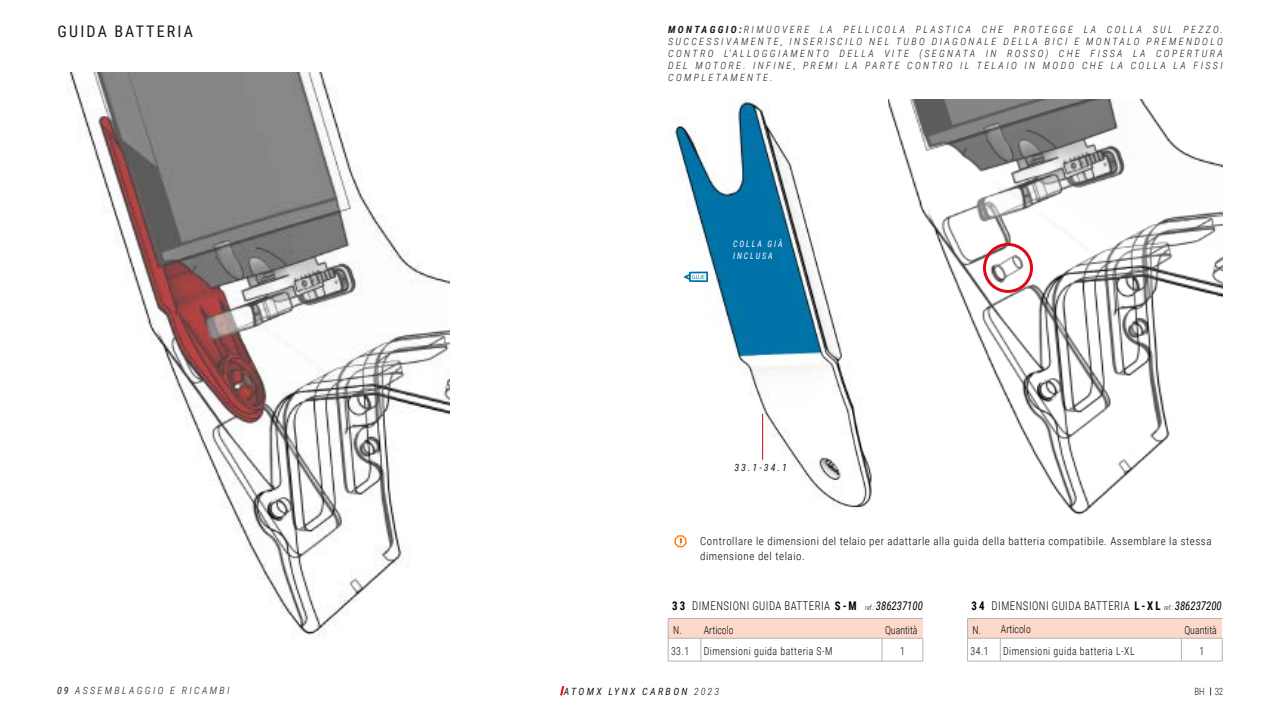
<style>
.page{position:relative;width:1280px;height:720px;background:#fff}
.page>*{position:absolute;margin:0;border:0;box-sizing:border-box;transform-origin:0 0}
.t1{font:16px "Roboto Condensed";letter-spacing:.135em;color:#1a1a1a}
.t2{font:300 12px "Roboto Condensed";letter-spacing:.045em;color:#000;scale:.9 1}
.t3{font:italic 12px "Roboto Condensed";color:#000;scale:.9 1}
.t4{font:300 11px/15px "Roboto Condensed";letter-spacing:.05em;color:#000}
.t5{font:300 11px "Roboto Condensed";letter-spacing:.05em;color:#000;scale:.9 1}
.t6{font:300 11px "Roboto Condensed";color:#000;scale:.9 1}
.t7{font:italic 300 10px/12px "Roboto Condensed";letter-spacing:.235em;color:#1a1a1a;text-align:justify}
.t8{font:italic 10px "Roboto Condensed";letter-spacing:.235em;color:#1a1a1a}
.t9{font:300 10px "Roboto Condensed";color:#1a1a1a;scale:.9 1}
.t10{font:italic 9px/12px "Roboto Condensed";letter-spacing:.235em;color:#fff;scale:.9 1}
.s1{font-weight:700}
.s2{font-weight:400}
.s3{font-weight:300;font-size:7px}
.s4{font-style:italic;font-size:7px}
.s5{font-weight:400;font-style:italic}
.s6{font-weight:300}
</style>
<div class="page">
<svg style="left:560px;top:686px;width:4px;height:9px"></svg>
<img style="left:66px;top:72px;width:384px;height:567px">
<img style="left:889px;top:100px;width:334px;height:415px">
<img style="left:674px;top:100px;width:198px;height:409px">
<svg style="left:684px;top:272px;width:24px;height:10px"></svg>
<div style="left:983px;top:243px;width:50px;height:50px;border:3px solid #e30617;border-radius:50%"></div>
<div style="left:668px;top:619px;width:255px;height:19px;background:#fcd9ca"></div>
<svg style="left:701px;top:639px;width:1px;height:22px"></svg>
<svg style="left:882px;top:639px;width:1px;height:22px"></svg>
<hr style="left:668px;top:661px;width:33px;height:1px;background:#b3b3b3">
<hr style="left:701px;top:661px;width:181px;height:1px;background:#b3b3b3">
<hr style="left:882px;top:661px;width:41px;height:1px;background:#b3b3b3">
<hr style="left:668px;top:618px;width:33px;height:1px;background:#b3b3b3">
<svg style="left:668px;top:619px;width:1px;height:42px"></svg>
<hr style="left:701px;top:618px;width:181px;height:1px;background:#b3b3b3">
<hr style="left:882px;top:618px;width:41px;height:1px;background:#b3b3b3">
<hr style="left:668px;top:638px;width:33px;height:1px;background:#b3b3b3">
<hr style="left:701px;top:638px;width:181px;height:1px;background:#b3b3b3">
<hr style="left:882px;top:638px;width:41px;height:1px;background:#b3b3b3">
<svg style="left:923px;top:638px;width:1px;height:23px"></svg>
<div style="left:968px;top:619px;width:254px;height:19px;background:#fcd9ca"></div>
<svg style="left:1000px;top:639px;width:1px;height:22px"></svg>
<svg style="left:1181px;top:639px;width:1px;height:22px"></svg>
<hr style="left:967px;top:661px;width:33px;height:1px;background:#b3b3b3">
<hr style="left:1000px;top:661px;width:181px;height:1px;background:#b3b3b3">
<hr style="left:1181px;top:661px;width:41px;height:1px;background:#b3b3b3">
<hr style="left:967px;top:618px;width:33px;height:1px;background:#b3b3b3">
<svg style="left:967px;top:619px;width:1px;height:42px"></svg>
<hr style="left:1000px;top:618px;width:181px;height:1px;background:#b3b3b3">
<hr style="left:1181px;top:618px;width:41px;height:1px;background:#b3b3b3">
<hr style="left:967px;top:638px;width:33px;height:1px;background:#b3b3b3">
<hr style="left:1000px;top:638px;width:181px;height:1px;background:#b3b3b3">
<hr style="left:1181px;top:638px;width:41px;height:1px;background:#b3b3b3">
<svg style="left:1222px;top:638px;width:1px;height:23px"></svg>
<hr style="left:762px;top:414px;width:1px;height:46px;background:#d61017">
<svg style="left:675px;top:535px;width:12px;height:12px"></svg>
<h1 class="t1" style="left:58px;top:20px;width:137px">GUIDA BATTERIA</h1>
<p class="t7" style="left:668px;top:23px;width:556px"><span class="s1">MONTAGGIO:</span>RIMUOVERE LA PELLICOLA PLASTICA CHE PROTEGGE LA COLLA SUL PEZZO.<br>SUCCESSIVAMENTE, INSERISCILO NEL TUBO DIAGONALE DELLA BICI E MONTALO PREMENDOLO CONTRO L'ALLOGGIAMENTO DELLA VITE (SEGNATA IN ROSSO) CHE FISSA LA COPERTURA DEL MOTORE. INFINE, PREMI LA PARTE CONTRO IL TELAIO IN MODO CHE LA COLLA LA FISSI COMPLETAMENTE.</p>
<p class="t10" style="left:733px;top:238px;width:56px">COLLA GIÀ<br>INCLUSA</p>
<p class="t8" style="left:734px;top:461px;width:54px">33.1-34.1</p>
<p class="t4" style="left:700px;top:533px;width:513px">Controllare le dimensioni del telaio per adattarle alla guida della batteria compatibile. Assemblare la stessa dimensione del telaio.</p>
<p class="t7" style="left:57px;top:685px;width:174px"><span class="s2">09</span> ASSEMBLAGGIO E RICAMBI</p>
<p class="t3" style="left:865px;top:597px;width:66px"><span class="s3">ref.:</span> 386237100</p>
<p class="t2" style="left:972px;top:597px;width:280px"><span class="s1">3 4</span> DIMENSIONI GUIDA BATTERIA <span class="s1">L-XL</span> <span class="s4">ref.:</span> <span class="s5">386237200</span></p>
<p class="t5" style="left:970px;top:644px;width:22px">34.1</p>
<p class="t5" style="left:1003px;top:644px;width:148px">Dimensioni guida batteria L-XL</p>
<p class="t5" style="left:1199px;top:644px;width:7px">1</p>
<p class="t2" style="left:672px;top:597px;width:207px"><span class="s1">3 3</span> DIMENSIONI GUIDA BATTERIA <span class="s1">S-M</span></p>
<p class="t5" style="left:671px;top:644px;width:22px">33.1</p>
<p class="t5" style="left:704px;top:644px;width:145px">Dimensioni guida batteria S-M</p>
<p class="t5" style="left:900px;top:644px;width:7px">1</p>
<p class="t6" style="left:673px;top:622px;width:69px">N. Articolo</p>
<p class="t6" style="left:885px;top:623px;width:38px">Quantità</p>
<p class="t6" style="left:973px;top:621px;width:66px">N. Articolo</p>
<p class="t6" style="left:1184px;top:623px;width:38px">Quantità</p>
<p class="t8" style="left:564px;top:685px;width:157px">ATOMX LYNX CARBON <span class="s6">2023</span></p>
<p class="t9" style="left:1194px;top:685px;width:34px">BH 32</p>
</div>
